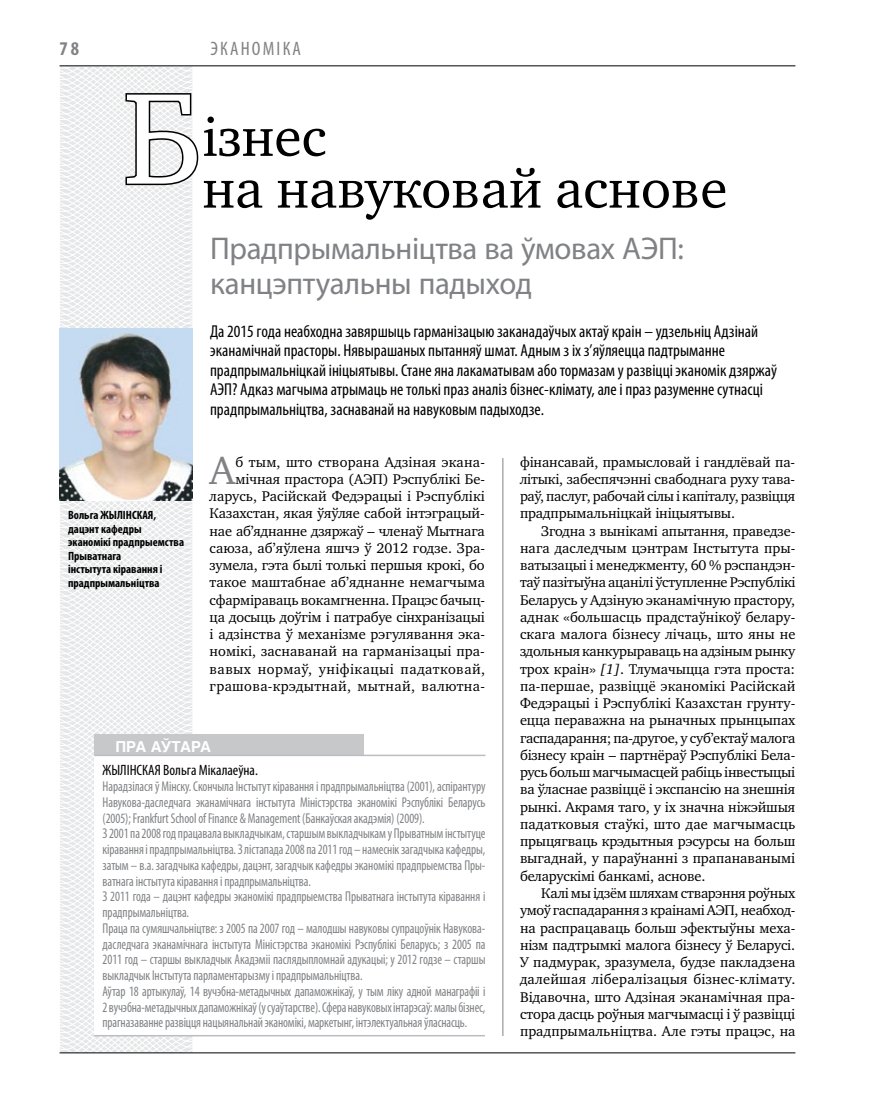
<style>
.page{position:relative;width:872px;height:1106px;background:#fff}
.page>*{position:absolute;margin:0;border:0;box-sizing:border-box;transform-origin:0 0}
.t1{font:132.6px "Charter C";color:#fff}
.t2{font:55.5px/51.8px "Charter C";color:#000}
.t3{font:40.05px "Charter C";color:#808285}
.t4{font:31.5px/34.5px "Myriad Pro";letter-spacing:-.01em;color:#808285}
.t5{font:condensed 19.5px "Myriad Pro";letter-spacing:.11em;color:#808285}
.t6{font:700 condensed 19.5px "Myriad Pro";color:#808285}
.t7{font:condensed 17.25px/19.5px "Myriad Pro";color:#000}
.t8{font:condensed 15px "Myriad Pro";color:#000}
.t9{font:700 15px "Helios";letter-spacing:-.045em;color:#fff}
.t10{font:14.4px/17.2px "Charter C";color:#000;text-align:justify}
.t11{font:condensed 14.25px/15.8px "Myriad Pro";letter-spacing:-.005em;color:#808285;scale:.9 1}
.t12{font:700 condensed 12px/13.5px "Myriad Pro";color:#000}
.s1{font-style:italic}
</style>
<div class="page">
<svg style="left:59px;top:65px;width:192px;height:989px"></svg>
<hr style="left:60px;top:1052px;width:735px;height:1px;background:#000">
<hr style="left:60px;top:65px;width:735px;height:1px;background:#000">
<hr style="left:502px;top:458px;width:1px;height:578px;background:#808285">
<svg style="left:124px;top:92px;width:76px;height:95px"></svg>
<div style="left:94px;top:734px;width:270px;height:23px;background:#c6c8ca"></div>
<div style="left:94px;top:755px;width:391px;height:281px;background:#fff"></div>
<hr style="left:94px;top:1035px;width:391px;height:1px;background:#bcbdc0">
<hr style="left:94px;top:754px;width:391px;height:2px;background:#bcbdc0">
<img style="left:60px;top:328px;width:133px;height:173px">
<h3 class="t6" style="left:60px;top:37px;width:21px">78</h3>
<h3 class="t5" style="left:210px;top:37px;width:92px">эКАНОМІКА</h3>
<h1 class="t1" style="left:123px;top:65px;width:81px">Б</h1>
<h2 class="t2" style="left:202px;top:112px;width:527px">ізнес<br>на навуковай аснове</h2>
<h3 class="t4" style="left:210px;top:231px;width:475px">Прадпрымальніцтва ва ўмовах АЭП: канцэптуальны падыход</h3>
<p class="t7" style="left:210px;top:321px;width:568px">Да 2015 года неабходна завяршыць гарманізацыю заканадаўчых актаў краін – удзельніц Адзінай эканамічнай прасторы. Нявырашаных пытанняў шмат. Адным з іх з’яўляецца падтрыманне прадпрымальніцкай ініцыятывы. Стане яна лакаматывам або тормазам у развіцці эканомік дзяржаў АЭП? Адказ магчыма атрымаць не толькі праз аналіз бізнес-клімату, але і праз разуменне сутнасці прадпрымальніцтва, заснаванай на навуковым падыходзе.</p>
<p class="t10" style="left:209px;top:453px;width:277px;text-align:right">б тым, што створана Адзіная экана&shy;мічная прастора (АЭП) Рэспублікі Бе&shy;ларусь, Расійскай Федэрацыі і Рэспублікі Казахстан, якая ўяўляе сабой інтэграцый&shy;нае аб’яднанне дзяржаў – членаў Мытнага саюза, аб’яўлена яшчэ ў 2012 годзе. Зра&shy;зумела, гэта былі толькі першыя крокі, бо такое маштабнае аб’яднанне немагчыма сфарміраваць вокамгненна. Працэс бачыц&shy;ца досыць доўгім і патрабуе сінхранізацыі і адзінства ў механізме рэгулявання эка&shy;номікі, заснаванай на гарманізацыі пра&shy;вавых нормаў, уніфікацыі падатковай, грашова-крэдытнай, мытнай, валютна-</p>
<p class="t10" style="left:520px;top:453px;width:277px">фінансавай, прамысловай і гандлёвай па&shy;літыкі, забеспячэнні свабоднага руху тава&shy;раў, паслуг, рабочай сілы і капіталу, развіцця прадпрымальніцкай ініцыятывы.</p>
<h3 class="t3" style="left:209px;top:448px;width:27px">А</h3>
<p class="t12" style="left:68px;top:508px;width:118px">Вольга ЖЫЛІНСКАЯ, дацэнт кафедры эканомікі прадпрыемства<br>Прыватнага<br>інстытута кіравання і прадпрымальніцтва</p>
<p class="t10" style="left:520px;top:522px;width:277px;text-indent:21px">Згодна з вынікамі апытання, праведзе&shy;нага даследчым цэнтрам Інстытута пры&shy;ватызацыі і менеджменту, 60 % рэспандэн&shy;таў пазітыўна ацанілі ўступленне Рэспублікі Беларусь у Адзіную эканамічную прастору, аднак «большасць прадстаўнікоў белару&shy;скага малога бізнесу лічаць, што яны не здольныя канкурыраваць на адзіным рынку трох краін» <span class="s1">[1]</span>. Тлумачыцца гэта проста: па-першае, развіццё эканомікі Расійскай Федэрацыі і Рэспублікі Казахстан грунту&shy;ецца пераважна на рыначных прынцыпах гаспадарання; па-другое, у суб’ектаў малога бізнесу краін – партнёраў Рэспублікі Бела&shy;русь больш магчымасцей рабіць інвестыцыі ва ўласнае развіццё і экспансію на знешнія рынкі. Акрамя таго, у іх значна ніжэйшыя падатковыя стаўкі, што дае магчымасць прыцягваць крэдытныя рэсурсы на больш выгаднай, у параўнанні з прапанаванымі беларускімі банкамі, аснове.</p>
<p class="t10" style="left:520px;top:884px;width:277px;text-indent:21px">Калі мы ідзём шляхам стварэння роўных умоў гаспадарання з краінамі АЭП, неабход&shy;на распрацаваць больш эфектыўны меха&shy;нізм падтрымкі малога бізнесу ў Беларусі.<br>У падмурак, зразумела, будзе пакладзена далейшая лібералізацыя бізнес-клімату.<br>Відавочна, што Адзіная эканамічная пра&shy;стора дасць роўныя магчымасці і ў развіцці прадпрымальніцтва. Але гэты працэс, на</p>
<p class="t9" style="left:115px;top:738px;width:97px">пра аўтара</p>
<p class="t8" style="left:103px;top:761px;width:157px">ЖЫЛІНСКАЯ Вольга Мікалаеўна.</p>
<p class="t11" style="left:103px;top:778px;width:427px">Нарадзілася ў Мінску. Скончыла Інстытут кіравання і прадпрымальніцтва (2001), аспірантуру Навукова-даследчага эканамічнага інстытута Міністэрства эканомікі Рэспублікі Беларусь (2005); Frankfurt School of Finance &amp; Management (Банкаўская акадэмія) (2009).<br>З 2001 па 2008 год працавала выкладчыкам, старшым выкладчыкам у Прыватным інстытуце кіравання і прадпрымальніцтва. З лістапада 2008 па 2011 год – намеснік загадчыка кафедры, затым – в.а. загадчыка кафедры, дацэнт, загадчык кафедры эканомікі прадпрыемства Пры&shy;ватнага інстытута кіравання і прадпрымальніцтва.<br>З 2011 года – дацэнт кафедры эканомікі прадпрыемства Прыватнага інстытута кіравання і прадпрымальніцтва.<br>Праца па сумяшчальніцтве: з 2005 па 2007 год – малодшы навуковы супрацоўнік Навукова&shy;даследчага эканамічнага інстытута Міністэрства эканомікі Рэспублікі Беларусь; з 2005 па 2011 год – старшы выкладчык Акадэміі паслядыпломнай адукацыі; у 2012 годзе – старшы выкладчык Інстытута парламентарызму і прадпрымальніцтва.<br>Аўтар 18 артыкулаў, 14 вучэбна-метадычных дапаможнікаў, у тым ліку адной манаграфіі і 2 вучэбна-метадычных дапаможнікаў (у суаўтарстве). Сфера навуковых інтарэсаў: малы бізнес, прагназаванне развіцця нацыянальнай эканомікі, маркетынг, інтэлектуальная ўласнасць.</p>
</div>
